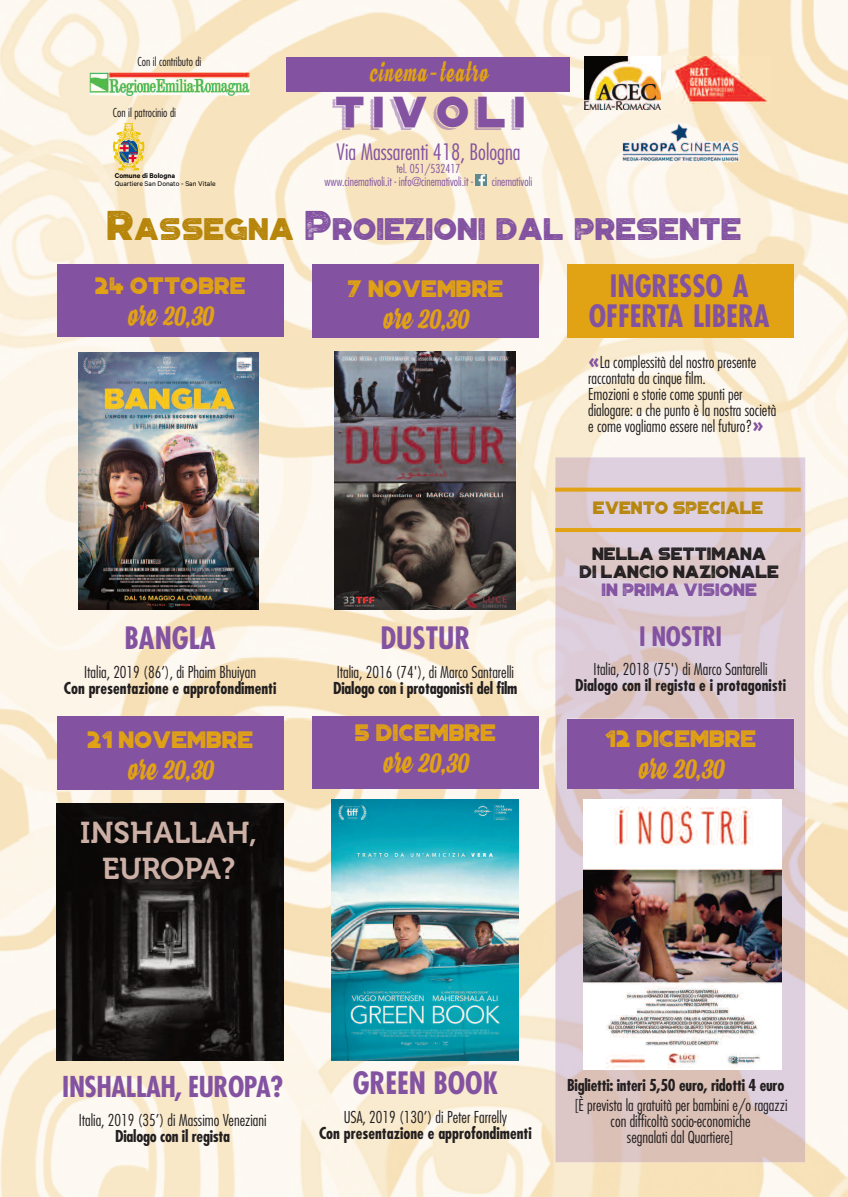
<style>
.page{position:relative;width:848px;height:1197px;background:#fff}
.page>*{position:absolute;margin:0;border:0;box-sizing:border-box;transform-origin:0 0}
.t1{font:44px "Portico Vintage";letter-spacing:.1em;color:#8353a1}
.t2{font:31.5px "Portico Rough";color:#8353a1}
.t3{font:700 condensed 30px/30px "Futura";color:#8353a1;text-align:center}
.t4{font:30px "Hamster";color:#e1a214}
.t5{font:30px/36px "Museo 700";color:#ccafa5;text-align:center}
.t6{font:700 condensed 28px "Futura";letter-spacing:-.015em;color:#8353a1}
.t7{font:700 condensed 26px "Futura";letter-spacing:-.015em;color:#8353a1}
.t8{font:24px "Portico Rough";color:#e1a214}
.t9{font:24px "Hamster";letter-spacing:.05em;color:#e1a214}
.t10{font:300 condensed 22px "Futura";color:#8353a1}
.t11{font:18px/18px "Portico Rough";color:#231f20;text-align:center}
.t12{font:18px "Portico Rough";color:#8353a1}
.t13{font:18px "Portico Rough";color:#b6850a}
.t14{font:300 condensed 16px/16px "Futura";color:#231f20}
.t15{font:700 condensed 16px "Futura";color:#231f20}
.t16{font:300 condensed 12px/13px "Futura";color:#8353a1}
.t17{font:300 condensed 12px "Futura";color:#231f20}
.t18{font:7.8px "Calibre Regular+KDNQLH";color:#000}
.t19{font:7.8px "Calibre Semibold+FOZEPD";color:#000}
.s1{font-size:42px;color:#b6850a}
.s2{color:#b6850a}
.s3{font-size:42px}
.s4{font-weight:800;font-stretch:normal;font-size:20px;color:#8353a1}
</style>
<div class="page">
<img style="left:0;top:0;width:848px;height:1196px">
<img style="left:78px;top:352px;width:180px;height:257px">
<div style="left:286px;top:57px;width:284px;height:34px;background:#8353a1"></div>
<svg style="left:475px;top:174px;width:12px;height:11px"></svg>
<img style="left:585px;top:57px;width:75px;height:53px">
<div style="left:57px;top:264px;width:226px;height:73px;background:#8353a1"></div>
<img style="left:622px;top:140px;width:117px;height:23px">
<svg style="left:112px;top:123px;width:33px;height:47px;background:#d4c189"></svg>
<div style="left:312px;top:264px;width:227px;height:74px;background:#8353a1"></div>
<div style="left:57px;top:716px;width:226px;height:73px;background:#8353a1"></div>
<div style="left:312px;top:715px;width:227px;height:73px;background:#8353a1"></div>
<img style="left:331px;top:799px;width:187px;height:261px">
<img style="left:334px;top:351px;width:181px;height:258px">
<img style="left:57px;top:803px;width:226px;height:257px">
<img style="left:555px;top:457px;width:250px;height:705px">
<div style="left:567px;top:718px;width:227px;height:70px;background:#8353a1"></div>
<img style="left:90px;top:72px;width:160px;height:24px">
<img style="left:583px;top:799px;width:199px;height:269px">
<div style="left:567px;top:264px;width:227px;height:73px;background:#e1a214"></div>
<img style="left:674px;top:57px;width:96px;height:46px">
<svg style="left:555px;top:487px;width:245px;height:4px"></svg>
<hr style="left:555px;top:528px;width:245px;height:4px;background:#e1a214">
<p class="t17" style="left:137px;top:57px;width:65px">Con il contributo di</p>
<h3 class="t9" style="left:369px;top:63px;width:120px">cinema-teatro</h3>
<h1 class="t1" style="left:331px;top:89px;width:195px">TIVOLI</h1>
<h3 class="t10" style="left:336px;top:142px;width:186px">Via Massarenti 418, Bologna</h3>
<p class="t16" style="left:324px;top:162px;width:150px;text-indent:72px">tel. 051/532417 www.cinemativoli.it - info@cinemativoli.it -</p>
<p class="t17" style="left:113px;top:107px;width:65px">Con il patrocinio di</p>
<p class="t19" style="left:115px;top:173px;width:62px">Comune di Bologna</p>
<p class="t18" style="left:115px;top:181px;width:102px">Quartiere San Donato - San Vitale</p>
<p class="t16" style="left:492px;top:175px;width:42px">cinemativoli</p>
<h2 class="t2" style="left:106px;top:210px;width:636px"><span class="s1">R</span><span class="s2">ASSEGNA</span> <span class="s3">P</span>ROIEZIONI DAL PRESENTE</h2>
<h3 class="t8" style="left:95px;top:272px;width:152px">24 OTTOBRE</h3>
<h3 class="t4" style="left:146px;top:303px;width:69px">e 20,30</h3>
<h3 class="t3" style="left:588px;top:273px;width:182px">INGRESSO A<br>OFFERTA LIBERA</h3>
<h3 class="t8" style="left:347px;top:274px;width:157px">7 NOVEMBRE</h3>
<h3 class="t4" style="left:401px;top:305px;width:69px">e 20,30</h3>
<p class="t14" style="left:588px;top:355px;width:189px"><span class="s4">«</span>La complessità del nostro presente raccontata da cinque film.<br>Emozioni e storie come spunti per dialogare: a che punto è la nostra società e come vogliamo essere nel futuro?<span class="s4">»</span></p>
<p class="t13" style="left:593px;top:497px;width:172px">EVENTO SPECIALE</p>
<h3 class="t3" style="left:124px;top:625px;width:93px">BANGLA</h3>
<p class="t14" style="left:84px;top:665px;width:173px">Italia, 2019 (86’), di Phaim Bhuiyan</p>
<p class="t15" style="left:64px;top:681px;width:214px">Con presentazione e approfondimenti</p>
<h3 class="t8" style="left:87px;top:725px;width:168px">21 NOVEMBRE</h3>
<h3 class="t4" style="left:146px;top:757px;width:69px">e 20,30</h3>
<h3 class="t5" style="left:80px;top:817px;width:178px">INSHALLAH,<br>EUROPA?</h3>
<h3 class="t3" style="left:380px;top:625px;width:92px">DUSTUR</h3>
<p class="t14" style="left:337px;top:665px;width:179px">Italia, 2016 (74'), di Marco Santarelli</p>
<p class="t15" style="left:333px;top:681px;width:186px">Dialogo con i protagonisti del film</p>
<h3 class="t8" style="left:355px;top:718px;width:143px">5 DICEMBRE</h3>
<h3 class="t4" style="left:401px;top:749px;width:69px">e 20,30</h3>
<p class="t11" style="left:579px;top:544px;width:201px">NELLA SETTIMANA<br>DI LANCIO NAZIONALE</p>
<p class="t12" style="left:601px;top:579px;width:157px">IN PRIMA VISIONE</p>
<h3 class="t7" style="left:639px;top:625px;width:84px">I NOSTRI</h3>
<p class="t14" style="left:593px;top:662px;width:175px">Italia, 2018 (75') di Marco Santarelli</p>
<p class="t15" style="left:575px;top:678px;width:212px">Dialogo con il regista e i protagonisti</p>
<h3 class="t8" style="left:605px;top:724px;width:153px">12 DICEMBRE</h3>
<h3 class="t4" style="left:656px;top:756px;width:69px">e 20,30</h3>
<h3 class="t6" style="left:62px;top:1074px;width:222px">INSHALLAH, EUROPA?</h3>
<p class="t14" style="left:79px;top:1113px;width:189px">Italia, 2019 (35’) di Massimo Veneziani</p>
<p class="t15" style="left:115px;top:1129px;width:116px">Dialogo con il regista</p>
<h3 class="t3" style="left:353px;top:1070px;width:147px">GREEN BOOK</h3>
<p class="t14" style="left:343px;top:1110px;width:165px">USA, 2019 (130’) di Peter Farrelly</p>
<p class="t15" style="left:319px;top:1126px;width:214px">Con presentazione e approfondimenti</p>
<p class="t15" style="left:567px;top:1078px;width:219px">Biglietti: interi 5,50 euro, ridotti 4 euro</p>
<p class="t14" style="left:573px;top:1098px;width:215px;text-align:center">[È prevista la gratuità per bambini e/o ragazzi con difficoltà socio-economiche<br>segnalati dal Quartiere]</p>
</div>
